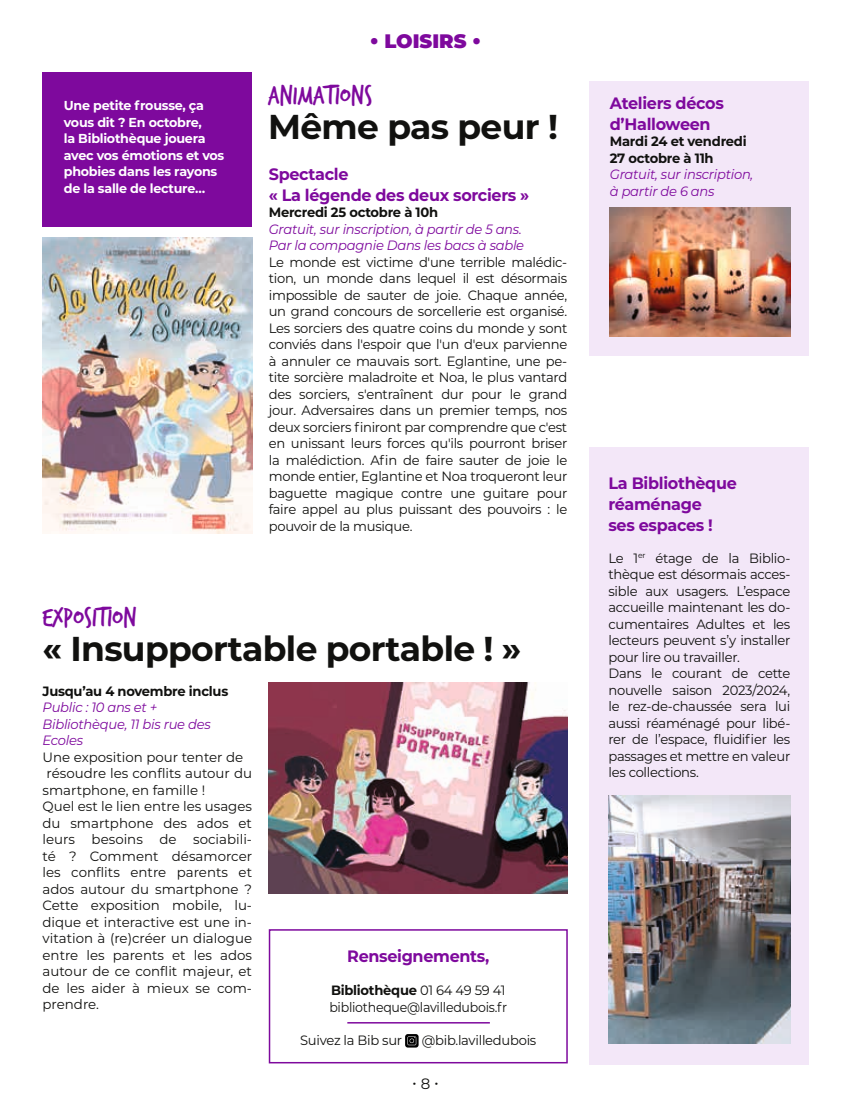
<style>
.page{position:relative;width:851px;height:1106px;background:#fff}
.page>*{position:absolute;margin:0;border:0;box-sizing:border-box;transform-origin:0 0}
.t1{font:700 34.5px "Montserrat";letter-spacing:-.02em;color:#11110f}
.t2{font:28.5px "Trash Hand";color:#7e099d}
.t3{font:900 19.5px "Montserrat";color:#7e099d}
.t4{font:700 16.5px/21px "Montserrat";letter-spacing:-.02em;color:#7e099d}
.t5{font:15px "Montserrat";color:#11110f}
.t6{font:13.5px/16.5px "Montserrat";letter-spacing:-.02em;color:#11110f}
.t7{font:13.5px "Montserrat";color:#11110f}
.t8{font:italic 13.5px/16.5px "Montserrat";letter-spacing:-.02em;color:#7e099d}
.t9{font:700 13.5px/16.5px "Montserrat";letter-spacing:-.02em;color:#11110f}
.t10{font:700 12.9px/16.5px "Montserrat";letter-spacing:-.02em;color:#fff}
.s1{font-weight:700}
</style>
<div class="page">
<div style="left:43px;top:72px;width:209px;height:154px;background:#7e099d"></div>
<img style="left:43px;top:237px;width:209px;height:296px">
<div style="left:588px;top:81px;width:220px;height:275px;background:#f3e7f8"></div>
<div style="left:589px;top:447px;width:220px;height:617px;background:#f3e7f8"></div>
<img style="left:609px;top:208px;width:181px;height:128px">
<img style="left:268px;top:682px;width:299px;height:211px">
<img style="left:608px;top:795px;width:182px;height:248px">
<div style="left:269px;top:929px;width:298px;height:134px;border:2px solid #7e099d"></div>
<svg style="left:405px;top:1034px;width:13px;height:13px"></svg>
<svg style="left:407px;top:1036px;width:9px;height:9px"></svg>
<hr style="left:347px;top:1022px;width:143px;height:1px;background:#7e099d">
<h3 class="t3" style="left:370px;top:26px;width:112px">• LOISIRS •</h3>
<h2 class="t2" style="left:268px;top:81px;width:106px">ANIMATIONS</h2>
<h1 class="t1" style="left:268px;top:102px;width:291px">Même pas peur !</h1>
<p class="t10" style="left:64px;top:97px;width:162px">Une petite frousse, ça vous dit ? En octobre,<br>la Bibliothèque jouera avec vos émotions et vos phobies dans les rayons de la salle de lecture…</p>
<p class="t4" style="left:609px;top:92px;width:115px">Ateliers décos d’Halloween</p>
<p class="t9" style="left:609px;top:133px;width:138px">Mardi 24 et vendredi<br>27 octobre à 11h</p>
<p class="t8" style="left:609px;top:166px;width:145px">Gratuit, sur inscription, à partir de 6 ans</p>
<p class="t4" style="left:269px;top:162px;width:262px">Spectacle<br>« La légende des deux sorciers »</p>
<p class="t9" style="left:269px;top:203px;width:171px">Mercredi 25 octobre à 10h</p>
<p class="t8" style="left:269px;top:220px;width:257px">Gratuit, sur inscription, à partir de 5 ans.<br>Par la compagnie Dans les bacs à sable</p>
<p class="t6" style="left:269px;top:253px;width:300px;text-align:justify">Le monde est victime d'une terrible malédic&shy;tion, un monde dans lequel il est désormais impossible de sauter de joie. Chaque année, un grand concours de sorcellerie est organisé.<br>Les sorciers des quatre coins du monde y sont conviés dans l'espoir que l'un d'eux parvienne à annuler ce mauvais sort. Eglantine, une pe&shy;tite sorcière maladroite et Noa, le plus vantard des sorciers, s'entraînent dur pour le grand jour. Adversaires dans un premier temps, nos deux sorciers finiront par comprendre que c'est en unissant leurs forces qu'ils pourront briser la malédiction. Afin de faire sauter de joie le monde entier, Eglantine et Noa troqueront leur baguette magique contre une guitare pour faire appel au plus puissant des pouvoirs : le pouvoir de la musique.</p>
<p class="t4" style="left:608px;top:471px;width:130px">La Bibliothèque réaménage<br>ses espaces !</p>
<h2 class="t2" style="left:43px;top:603px;width:96px">EXPOSITION</h2>
<h1 class="t1" style="left:43px;top:623px;width:480px">« Insupportable portable ! »</h1>
<p class="t9" style="left:43px;top:682px;width:187px">Jusqu’au 4 novembre inclus</p>
<p class="t8" style="left:43px;top:698px;width:170px">Public : 10 ans et +<br>Bibliothèque, 11 bis rue des<br>Ecoles</p>
<p class="t7" style="left:43px;top:747px;width:202px">Une exposition pour tenter de</p>
<p class="t7" style="left:47px;top:764px;width:207px">résoudre les conflits autour du</p>
<p class="t7" style="left:43px;top:780px;width:164px">smartphone, en famille !</p>
<p class="t7" style="left:43px;top:797px;width:211px">Quel est le lien entre les usages</p>
<p class="t7" style="left:43px;top:813px;width:211px">du smartphone des ados et</p>
<p class="t7" style="left:43px;top:830px;width:211px">leurs besoins de sociabili-</p>
<p class="t7" style="left:43px;top:846px;width:211px">té ? Comment désamorcer</p>
<p class="t7" style="left:43px;top:863px;width:211px">les conflits entre parents et</p>
<p class="t7" style="left:43px;top:879px;width:211px">ados autour du smartphone ?</p>
<p class="t7" style="left:43px;top:896px;width:211px">Cette exposition mobile, lu-</p>
<p class="t7" style="left:43px;top:912px;width:211px">dique et interactive est une in-</p>
<p class="t7" style="left:43px;top:929px;width:211px">vitation à (re)créer un dialogue</p>
<p class="t7" style="left:43px;top:945px;width:211px">entre les parents et les ados</p>
<p class="t7" style="left:43px;top:962px;width:211px">autour de ce conflit majeur, et</p>
<p class="t7" style="left:43px;top:978px;width:211px">de les aider à mieux se com-</p>
<p class="t7" style="left:43px;top:995px;width:58px">prendre.</p>
<p class="t4" style="left:347px;top:944px;width:144px">Renseignements,</p>
<p class="t6" style="left:329px;top:981px;width:179px"><span class="s1">Bibliothèque</span> 01 64 49 59 41 bibliotheque@lavilledubois.fr</p>
<p class="t6" style="left:300px;top:1031px;width:103px">Suivez la Bib sur</p>
<p class="t6" style="left:422px;top:1031px;width:116px">@bib.lavilledubois</p>
<p class="t5" style="left:412px;top:1073px;width:28px">• 8 •</p>
<p class="t6" style="left:608px;top:549px;width:183px">Le 1<sup>er</sup> étage de la Biblio&shy;thèque est désormais acces&shy;sible aux usagers. L’espace accueille maintenant les do&shy;cumentaires Adultes et les lecteurs peuvent s’y installer pour lire ou travailler.<br>Dans le courant de cette nouvelle saison 2023/2024, le rez-de-chaussée sera lui aussi réaménagé pour libé&shy;rer de l’espace, fluidifier les passages et mettre en valeur les collections.</p>
</div>
